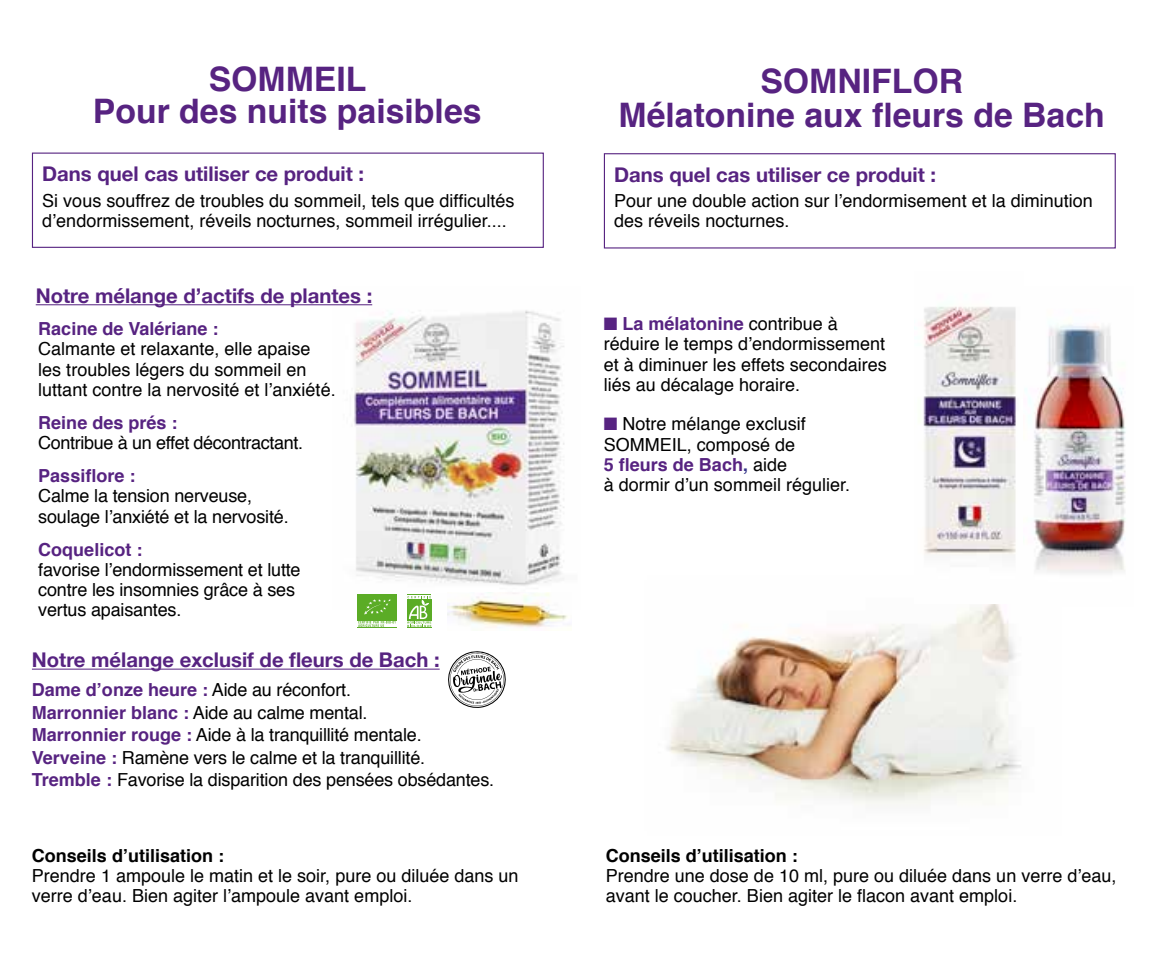
<style>
.page{position:relative;width:1149px;height:957px;background:#fff}
.page>*{position:absolute;margin:0;border:0;box-sizing:border-box;transform-origin:0 0}
.t1{font:700 33.75px/31.7px "Helvetica";color:#572381;text-align:center}
.t2{font:700 20.25px "Helvetica Neue";color:#572381}
.t3{font:18px/20.2px "Helvetica";color:#000}
.t4{font:700 18px "Helvetica";color:#572381}
.t5{font:700 18px "Helvetica";color:#000}
.t6{font:18px "Helvetica";letter-spacing:-.02em;color:#000}
.s1{font-weight:700;color:#572381}
.s2{color:#572381}
.s3{font-weight:700;color:#36368a}
</style>
<div class="page">
<img style="left:332px;top:304px;width:233px;height:306px">
<img style="left:447px;top:592px;width:121px;height:36px">
<hr style="left:32px;top:668px;width:407px;height:1px;background:#572381">
<hr style="left:36px;top:304px;width:336px;height:1px;background:#572381">
<svg style="left:448px;top:651px;width:58px;height:57px"></svg>
<div style="left:32px;top:153px;width:511px;height:95px;border:1px solid #572381"></div>
<div style="left:603px;top:153px;width:512px;height:95px;border:1px solid #572381"></div>
<svg style="left:407px;top:594px;width:24px;height:34px"></svg>
<hr style="left:357px;top:627px;width:39px;height:1px;background:#5bac26">
<div style="left:357px;top:594px;width:39px;height:26px;background:#5bac26"></div>
<svg style="left:358px;top:599px;width:37px;height:28px"></svg>
<img style="left:667px;top:604px;width:355px;height:202px">
<img style="left:923px;top:306px;width:94px;height:250px">
<img style="left:1025px;top:324px;width:101px;height:249px">
<h1 class="t1" style="left:93px;top:64px;width:390px">SOMMEIL<br>Pour des nuits paisibles</h1>
<p class="t2" style="left:42px;top:162px;width:323px">Dans quel cas utiliser ce produit :</p>
<p class="t3" style="left:42px;top:191px;width:473px">Si vous souffrez de troubles du sommeil, tels que difficultés d’endormissement, réveils nocturnes, sommeil irrégulier....</p>
<p class="t2" style="left:36px;top:283px;width:338px">Notre mélange d’actifs de plantes :</p>
<p class="t4" style="left:38px;top:314px;width:182px">Racine de Valériane :</p>
<p class="t3" style="left:38px;top:339px;width:299px">Calmante et relaxante, elle apaise les troubles légers du sommeil en luttant contre la nervosité et l’anxiété.</p>
<p class="t4" style="left:38px;top:408px;width:141px">Reine des prés :</p>
<p class="t6" style="left:38px;top:429px;width:266px">Contribue à un effet décontractant.</p>
<p class="t4" style="left:38px;top:461px;width:99px">Passiflore :</p>
<p class="t3" style="left:38px;top:486px;width:252px">Calme la tension nerveuse, soulage l’anxiété et la nervosité.</p>
<p class="t4" style="left:38px;top:535px;width:106px">Coquelicot :</p>
<p class="t3" style="left:38px;top:560px;width:264px">favorise l’endormissement et lutte contre les insomnies grâce à ses vertus apaisantes.</p>
<p class="t2" style="left:32px;top:647px;width:409px">Notre mélange exclusif de fleurs de Bach :</p>
<p class="t3" style="left:32px;top:679px;width:463px;line-height:22.5px"><span class="s1">Dame d’onze heure :</span> Aide au réconfort.<br><span class="s1">Marronnier blanc :</span> Aide au calme mental.<br><span class="s1">Marronnier rouge :</span> Aide à la tranquillité mentale.<br><span class="s1">Verveine :</span> Ramène vers le calme et la tranquillité.<br><span class="s1">Tremble :</span> Favorise la disparition des pensées obsédantes.</p>
<p class="t5" style="left:32px;top:841px;width:194px">Conseils d’utilisation :</p>
<p class="t3" style="left:32px;top:866px;width:488px">Prendre 1 ampoule le matin et le soir, pure ou diluée dans un verre d’eau. Bien agiter l’ampoule avant emploi.</p>
<h1 class="t1" style="left:618px;top:65px;width:487px;line-height:33.8px">SOMNIFLOR<br>Mélatonine aux fleurs de Bach</h1>
<p class="t2" style="left:614px;top:162px;width:323px">Dans quel cas utiliser ce produit :</p>
<p class="t3" style="left:614px;top:191px;width:480px">Pour une double action sur l’endormisement et la diminution des réveils nocturnes.</p>
<p class="t3" style="left:603px;top:314px;width:284px"><span class="s2">■</span> <span class="s1">La mélatonine</span> contribue à réduire le temps d’endormissement et à diminuer les effets secondaires liés au décalage horaire.</p>
<p class="t3" style="left:603px;top:414px;width:248px"><span class="s2">■</span> Notre mélange exclusif<br>SOMMEIL, composé de<br><span class="s1">5 fleurs de Bach</span><span class="s3">,</span> aide<br>à dormir d’un sommeil régulier.</p>
<p class="t5" style="left:605px;top:841px;width:194px">Conseils d’utilisation :</p>
<p class="t3" style="left:605px;top:866px;width:512px">Prendre une dose de 10 ml, pure ou diluée dans un verre d’eau, avant le coucher. Bien agiter le flacon avant emploi.</p>
</div>
